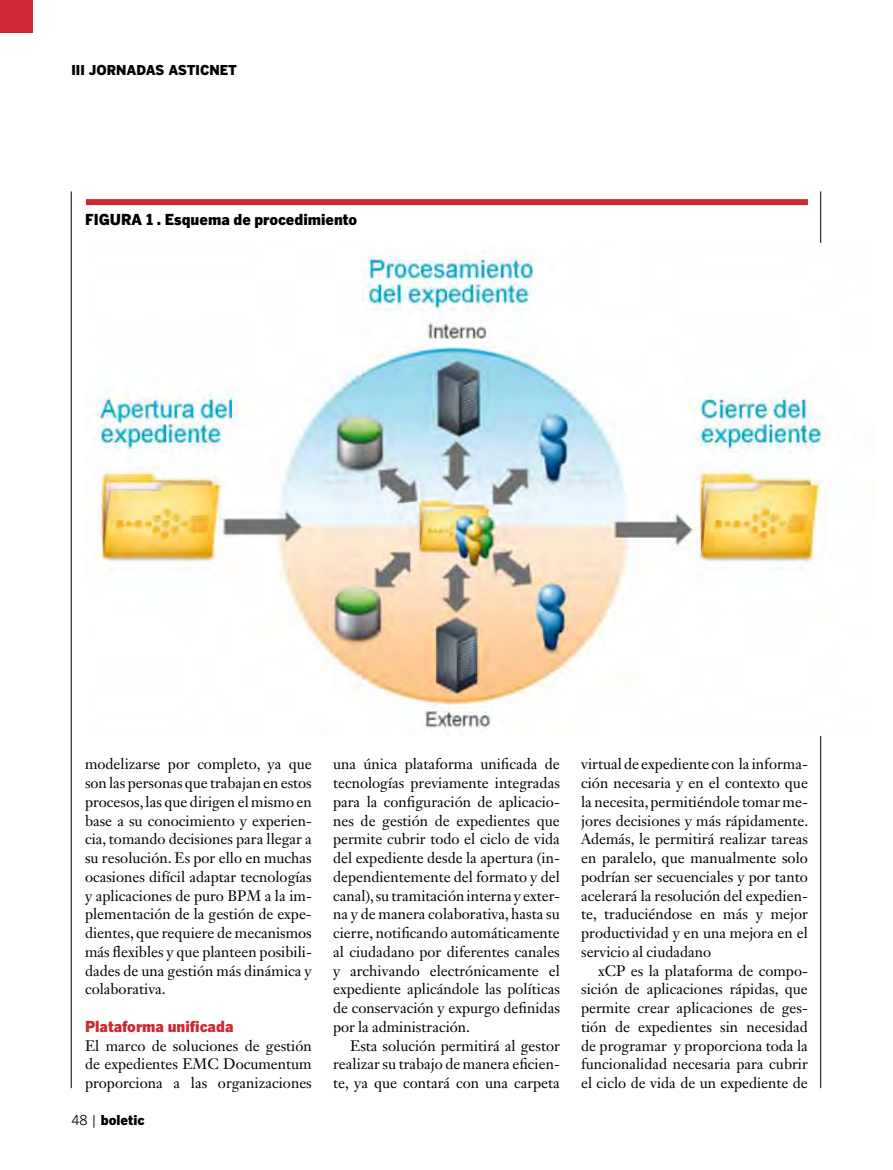
<style>
.page{position:relative;width:893px;height:1170px;background:#fff}
.page>*{position:absolute;margin:0;border:0;box-sizing:border-box;transform-origin:0 0}
.t1{font:15px/18.8px "Janson Text LT Std";color:#000;text-align:justify}
.t2{font:900 15px "Benton Gothic";color:#000}
.t3{font:900 15px "Benton Gothic";color:#d02734}
.t4{font:900 13.5px "Benton Gothic";color:#000}
.s1{font-weight:400}
</style>
<div class="page">
<hr style="left:71px;top:191px;width:1px;height:897px;background:#000">
<hr style="left:820px;top:191px;width:1px;height:897px;background:#000">
<div style="left:0;top:0;width:33px;height:33px;background:#d02734"></div>
<div style="left:86px;top:199px;width:722px;height:6px;background:#d02734"></div>
<img style="left:85px;top:244px;width:741px;height:491px">
<p class="t4" style="left:71px;top:61px;width:167px">III JORNADAS ASTICNET</p>
<p class="t2" style="left:85px;top:210px;width:26px">FIGURA</p>
<p class="t2" style="left:146px;top:210px;width:213px">1 . Esquema de procedimiento</p>
<p class="t1" style="left:85px;top:754px;width:228px">modelizarse por completo, ya que son las personas que trabajan en estos procesos, las que dirigen el mismo en base a su conocimiento y experien&shy;cia, tomando decisiones para llegar a su resolución. Es por ello en muchas ocasiones difícil adaptar tecnologías y aplicaciones de puro BPM a la im&shy;plementación de la gestión de expe&shy;dientes, que requiere de mecanismos más flexibles y que planteen posibili&shy;dades de una gestión más dinámica y colaborativa.</p>
<p class="t3" style="left:85px;top:1016px;width:150px">Plataforma unificada</p>
<p class="t1" style="left:85px;top:1035px;width:228px">El marco de soluciones de gestión de expedientes EMC Documentum proporciona a las organizaciones</p>
<p class="t4" style="left:71px;top:1111px;width:75px"><span class="s1">48 |</span> boletic</p>
<p class="t1" style="left:333px;top:754px;width:228px">una única plataforma unificada de tecnologías previamente integradas para la configuración de aplicacio&shy;nes de gestión de expedientes que permite cubrir todo el ciclo de vida del expediente desde la apertura (in&shy;dependientemente del formato y del canal), su tramitación interna y exter&shy;na y de manera colaborativa, hasta su cierre, notificando automáticamente al ciudadano por diferentes canales y archivando electrónicamente el expediente aplicándole las políticas de conservación y expurgo definidas por la administración.</p>
<p class="t1" style="left:333px;top:1035px;width:228px;text-indent:17px">Esta solución permitirá al gestor realizar su trabajo de manera eficien&shy;te, ya que contará con una carpeta</p>
<p class="t1" style="left:581px;top:754px;width:229px">virtual de expediente con la informa&shy;ción necesaria y en el contexto que la necesita, permitiéndole tomar me&shy;jores decisiones y más rápidamente.<br>Además, le permitirá realizar tareas en paralelo, que manualmente solo podrían ser secuenciales y por tanto acelerará la resolución del expedien&shy;te, traduciéndose en más y mejor productividad y en una mejora en el servicio al ciudadano</p>
<p class="t1" style="left:581px;top:960px;width:228px;text-indent:17px">xCP es la plataforma de compo&shy;sición de aplicaciones rápidas, que permite crear aplicaciones de ges&shy;tión de expedientes sin necesidad de programar y proporciona toda la funcionalidad necesaria para cubrir el ciclo de vida de un expediente de</p>
</div>
